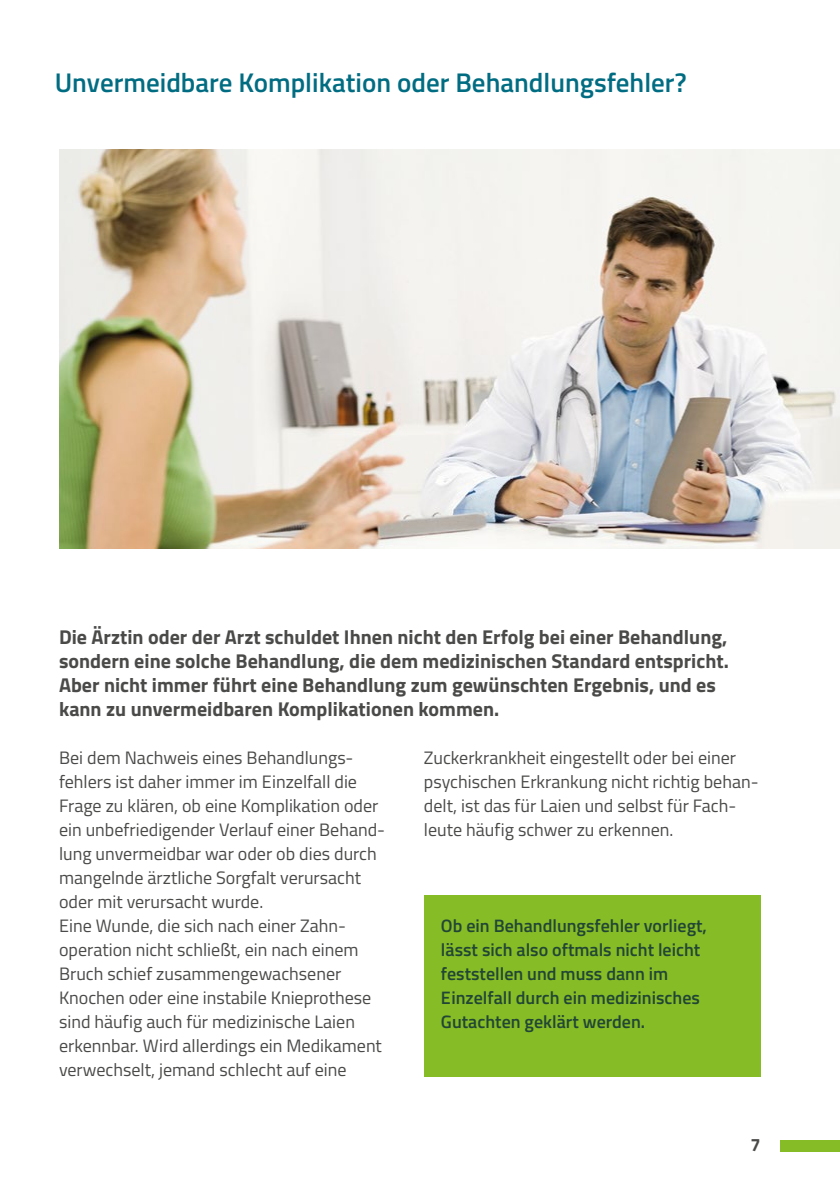
<style>
.page{position:relative;width:840px;height:1191px;background:#fff}
.page>*{position:absolute;margin:0;border:0;box-sizing:border-box;transform-origin:0 0}
.t1{font:600 27px "BGEK Titillium";color:#006c82}
.P{font:700 20px/24px "BGEK Titillium";color:#4a4a49}
.t2{font:18px/24px "BGEK Titillium";color:#4a4a49}
.P_Dunkelgrün{font:600 18px/24px "BGEK Titillium";color:#214636}
.t3{font:700 18px "BGEK Titillium";color:#4a4a49}
</style>
<div class="page">
<div style="left:780px;top:1140px;width:59px;height:11px;background:#86bc25"></div>
<div style="left:423px;top:895px;width:337px;height:181px;background:#86bc25"></div>
<img style="left:59px;top:149px;width:780px;height:399px">
<h1 class="t1" style="left:55px;top:62px;width:633px">Unvermeidbare Komplikation oder Behandlungsfehler?</h1>
<p class="P" style="left:59px;top:624px;width:671px">Die Ärztin oder der Arzt schuldet Ihnen nicht den Erfolg bei einer Behandlung, sondern eine solche Behandlung, die dem medizinischen Standard entspricht.<br>Aber nicht immer führt eine Behandlung zum gewünschten Ergebnis, und es kann zu unvermeidbaren Komplikationen kommen.</p>
<p class="t2" style="left:59px;top:745px;width:327px">Bei dem Nachweis eines Behandlungs‑ fehlers ist daher immer im Einzelfall die Frage zu klären, ob eine Komplikation oder ein unbefriedigender Verlauf einer Behand&shy;lung unvermeidbar war oder ob dies durch mangelnde ärztliche Sorgfalt verursacht oder mit verursacht wurde.<br>Eine Wunde, die sich nach einer Zahn‑ operation nicht schließt, ein nach einem Bruch schief zusammengewachsener Knochen oder eine instabile Knieprothese sind häufig auch für medizinische Laien erkennbar. Wird allerdings ein Medikament verwechselt, jemand schlecht auf eine</p>
<p class="t2" style="left:423px;top:745px;width:336px">Zuckerkrankheit eingestellt oder bei einer psychischen Erkrankung nicht richtig behan&shy;delt, ist das für Laien und selbst für Fach&shy;leute häufig schwer zu erkennen.</p>
<p class="P_Dunkelgrün" style="left:441px;top:913px;width:267px">Ob ein Behandlungsfehler vorliegt, lässt sich also oftmals nicht leicht feststellen und muss dann im Einzelfall durch ein medizinisches Gutachten geklärt werden.</p>
<p class="t3" style="left:750px;top:1131px;width:12px">7</p>
</div>
